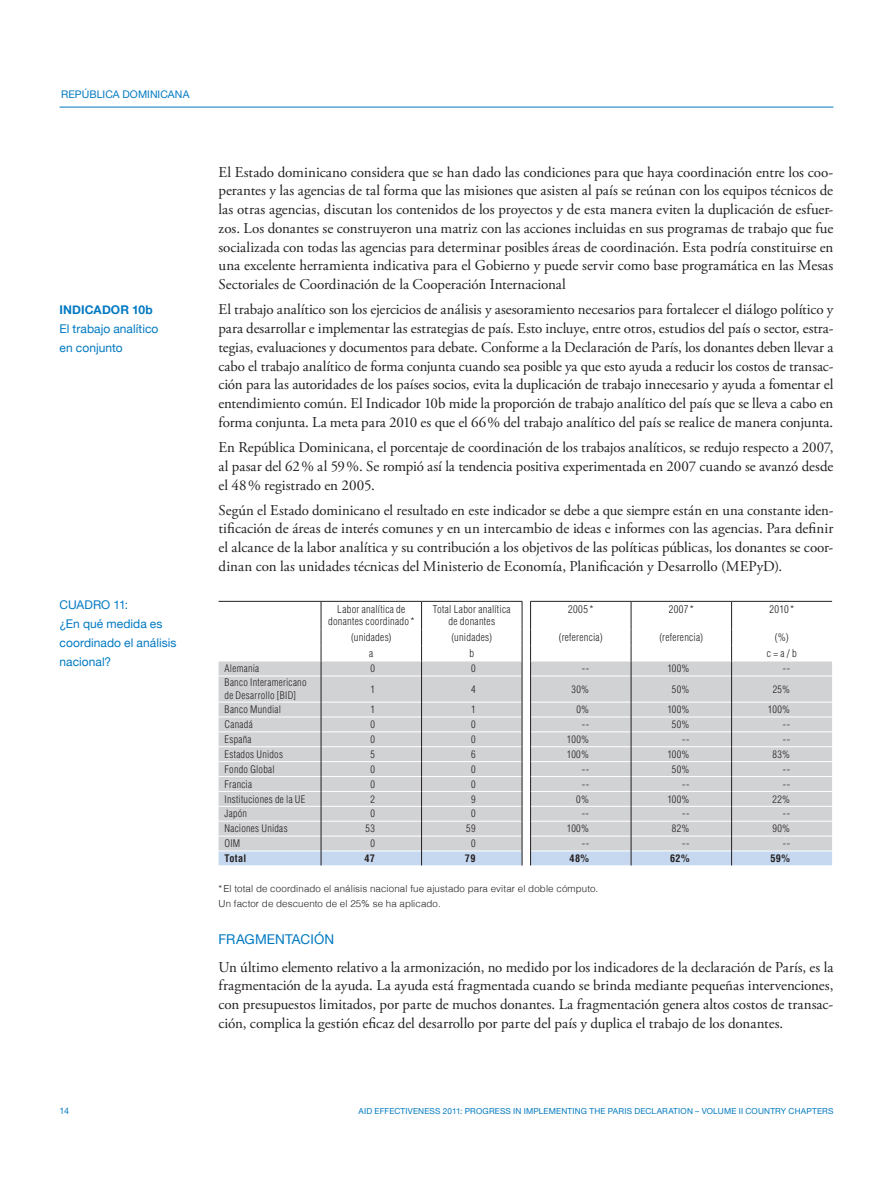
<style>
.page{position:relative;width:893px;height:1191px;background:#fff}
.page>*{position:absolute;margin:0;border:0;box-sizing:border-box;transform-origin:0 0}
.t1{font:15px/18.8px "Adobe Garamond Pro";letter-spacing:-.005em;color:#231f20;text-align:justify}
.t2{font:13.5px "Helvetica Neue";letter-spacing:.01em;color:#0079c2}
.t3{font:12px/18.8px "Helvetica Neue";letter-spacing:.005em;color:#0079c2}
.t4{font:700 12px "Helvetica Neue";letter-spacing:.01em;color:#0079c2}
.t5{font:300 condensed 10.5px/12px "Helvetica LT Std";letter-spacing:.025em;color:#231f20;text-align:center}
.t6{font:10.5px "Helvetica Neue";color:#0079c2}
.t7{font:300 condensed 10.2px/12.8px "Helvetica LT Std";letter-spacing:.03em;color:#231f20}
.t8{font:700 condensed 10.2px "Helvetica LT Std";letter-spacing:.035em;color:#231f20}
.t9{font:300 9.75px/14.2px "Helvetica";letter-spacing:.01em;color:#231f20}
.t10{font:9px "Helvetica Neue";color:#0079c2}
.t11{font:8.25px "Helvetica Neue";letter-spacing:.025em;color:#0079c2}
</style>
<div class="page">
<hr style="left:60px;top:107px;width:773px;height:1px;background:#0079c2">
<svg style="left:219px;top:601px;width:613px;height:265px"></svg>
<p class="t6" style="left:61px;top:85px;width:28px">REPÚBLIC</p>
<p class="t6" style="left:113px;top:85px;width:17px">A DOMINIC</p>
<p class="t6" style="left:168px;top:85px;width:23px">ANA</p>
<p class="t4" style="left:60px;top:299px;width:95px">INDICADOR 10b</p>
<p class="t3" style="left:60px;top:319px;width:100px">EL TRABAJO ANALÍTICO<br>EN CONJUNTO</p>
<p class="t3" style="left:60px;top:595px;width:33px">CUADRO</p>
<p class="t3" style="left:60px;top:595px;width:119px;text-indent:54px">11:<br>¿EN QUÉ MEDIDA ES<br>COORDINADO EL ANÁLISIS<br>NACIONAL?</p>
<p class="t1" style="left:219px;top:163px;width:616px">El Estado dominicano considera que se han dado las condiciones para que haya coordinación entre los coo&shy;perantes y las agencias de tal forma que las misiones que asisten al país se reúnan con los equipos técnicos de las otras agencias, discutan los contenidos de los proyectos y de esta manera eviten la duplicación de esfuer&shy;zos. Los donantes se construyeron una matriz con las acciones incluidas en sus programas de trabajo que fue socializada con todas las agencias para determinar posibles áreas de coordinación. Esta podría constituirse en una excelente herramienta indicativa para el Gobierno y puede servir como base programática en las Mesas Sectoriales de Coordinación de la Cooperación Internacional</p>
<p class="t1" style="left:219px;top:301px;width:616px">El trabajo analítico son los ejercicios de análisis y asesoramiento necesarios para fortalecer el diálogo político y para desarrollar e implementar las estrategias de país. Esto incluye, entre otros, estudios del país o sector, estra&shy;tegias, evaluaciones y documentos para debate. Conforme a la Declaración de París, los donantes deben llevar a cabo el trabajo analítico de forma conjunta cuando sea posible ya que esto ayuda a reducir los costos de transac&shy;ción para las autoridades de los países socios, evita la duplicación de trabajo innecesario y ayuda a fomentar el entendimiento común. El Indicador 10b mide la proporción de trabajo analítico del país que se lleva a cabo en forma conjunta. La meta para 2010 es que el 66% del trabajo analítico del país se realice de manera conjunta.</p>
<p class="t1" style="left:219px;top:438px;width:616px">En República Dominicana, el porcentaje de coordinación de los trabajos analíticos, se redujo respecto a 2007, al pasar del 62% al 59%. Se rompió así la tendencia positiva experimentada en 2007 cuando se avanzó desde el 48% registrado en 2005.</p>
<p class="t1" style="left:219px;top:501px;width:616px">Según el Estado dominicano el resultado en este indicador se debe a que siempre están en una constante iden&shy;tificación de áreas de interés comunes y en un intercambio de ideas e informes con las agencias. Para definir el alcance de la labor analítica y su contribución a los objetivos de las políticas públicas, los donantes se coor&shy;dinan con las unidades técnicas del Ministerio de Economía, Planificación y Desarrollo (MEPyD).</p>
<p class="t5" style="left:328px;top:603px;width:88px">Labor analítica de donantes coordinado*</p>
<p class="t5" style="left:433px;top:603px;width:79px">Total Labor analítica de donantes</p>
<p class="t5" style="left:568px;top:603px;width:27px">2005*</p>
<p class="t5" style="left:669px;top:603px;width:27px">2007*</p>
<p class="t5" style="left:769px;top:603px;width:26px">2010*</p>
<p class="t5" style="left:351px;top:631px;width:42px">(unidades)</p>
<p class="t5" style="left:451px;top:631px;width:42px">(unidades)</p>
<p class="t5" style="left:559px;top:631px;width:45px">(referencia)</p>
<p class="t5" style="left:659px;top:631px;width:45px">(referencia)</p>
<p class="t5" style="left:775px;top:631px;width:15px">(%)</p>
<p class="t5" style="left:369px;top:647px;width:6px">a</p>
<p class="t5" style="left:469px;top:647px;width:6px">b</p>
<p class="t5" style="left:767px;top:647px;width:31px">c = a / b</p>
<p class="t7" style="left:225px;top:662px;width:36px">Alemania</p>
<p class="t7" style="left:370px;top:662px;width:6px">0</p>
<p class="t7" style="left:471px;top:662px;width:6px">0</p>
<p class="t7" style="left:582px;top:662px;width:9px">--</p>
<p class="t7" style="left:667px;top:662px;width:24px">100%</p>
<p class="t7" style="left:783px;top:662px;width:9px">--</p>
<p class="t7" style="left:225px;top:676px;width:83px">Banco Interamericano de Desarrollo [BID]</p>
<p class="t7" style="left:370px;top:682px;width:6px">1</p>
<p class="t7" style="left:471px;top:682px;width:6px">4</p>
<p class="t7" style="left:571px;top:682px;width:19px">30%</p>
<p class="t7" style="left:672px;top:682px;width:19px">50%</p>
<p class="t7" style="left:773px;top:682px;width:19px">25%</p>
<p class="t7" style="left:225px;top:703px;width:58px">Banco Mundial</p>
<p class="t7" style="left:370px;top:703px;width:6px">1</p>
<p class="t7" style="left:471px;top:703px;width:6px">1</p>
<p class="t7" style="left:576px;top:703px;width:14px">0%</p>
<p class="t7" style="left:667px;top:703px;width:24px">100%</p>
<p class="t7" style="left:768px;top:703px;width:24px">100%</p>
<p class="t7" style="left:225px;top:718px;width:30px">Canadá</p>
<p class="t7" style="left:370px;top:718px;width:6px">0</p>
<p class="t7" style="left:471px;top:718px;width:6px">0</p>
<p class="t7" style="left:582px;top:718px;width:9px">--</p>
<p class="t7" style="left:672px;top:718px;width:19px">50%</p>
<p class="t7" style="left:783px;top:718px;width:9px">--</p>
<p class="t7" style="left:225px;top:733px;width:29px">España</p>
<p class="t7" style="left:370px;top:733px;width:6px">0</p>
<p class="t7" style="left:471px;top:733px;width:6px">0</p>
<p class="t7" style="left:567px;top:733px;width:24px">100%</p>
<p class="t7" style="left:682px;top:733px;width:9px">--</p>
<p class="t7" style="left:783px;top:733px;width:9px">--</p>
<p class="t7" style="left:225px;top:747px;width:60px">Estados Unidos</p>
<p class="t7" style="left:370px;top:747px;width:6px">5</p>
<p class="t7" style="left:471px;top:747px;width:6px">6</p>
<p class="t7" style="left:567px;top:747px;width:24px">100%</p>
<p class="t7" style="left:667px;top:747px;width:24px">100%</p>
<p class="t7" style="left:772px;top:747px;width:19px">83%</p>
<p class="t7" style="left:225px;top:762px;width:52px">Fondo Global</p>
<p class="t7" style="left:370px;top:762px;width:6px">0</p>
<p class="t7" style="left:471px;top:762px;width:6px">0</p>
<p class="t7" style="left:582px;top:762px;width:9px">--</p>
<p class="t7" style="left:672px;top:762px;width:19px">50%</p>
<p class="t7" style="left:783px;top:762px;width:9px">--</p>
<p class="t7" style="left:225px;top:777px;width:29px">Francia</p>
<p class="t7" style="left:370px;top:777px;width:6px">0</p>
<p class="t7" style="left:471px;top:777px;width:6px">0</p>
<p class="t7" style="left:582px;top:777px;width:9px">--</p>
<p class="t7" style="left:682px;top:777px;width:9px">--</p>
<p class="t7" style="left:783px;top:777px;width:9px">--</p>
<p class="t7" style="left:225px;top:792px;width:82px">Instituciones de la UE</p>
<p class="t7" style="left:370px;top:792px;width:6px">2</p>
<p class="t7" style="left:471px;top:792px;width:6px">9</p>
<p class="t7" style="left:576px;top:792px;width:14px">0%</p>
<p class="t7" style="left:667px;top:792px;width:24px">100%</p>
<p class="t7" style="left:772px;top:792px;width:19px">22%</p>
<p class="t7" style="left:225px;top:807px;width:24px">Japón</p>
<p class="t7" style="left:370px;top:807px;width:6px">0</p>
<p class="t7" style="left:471px;top:807px;width:6px">0</p>
<p class="t7" style="left:582px;top:807px;width:9px">--</p>
<p class="t7" style="left:682px;top:807px;width:9px">--</p>
<p class="t7" style="left:783px;top:807px;width:9px">--</p>
<p class="t7" style="left:225px;top:822px;width:65px">Naciones Unidas</p>
<p class="t7" style="left:366px;top:822px;width:11px">53</p>
<p class="t7" style="left:466px;top:822px;width:11px">59</p>
<p class="t7" style="left:567px;top:822px;width:24px">100%</p>
<p class="t7" style="left:672px;top:822px;width:19px">82%</p>
<p class="t7" style="left:772px;top:822px;width:19px">90%</p>
<p class="t7" style="left:225px;top:837px;width:17px">OIM</p>
<p class="t7" style="left:370px;top:837px;width:6px">0</p>
<p class="t7" style="left:471px;top:837px;width:6px">0</p>
<p class="t7" style="left:582px;top:837px;width:9px">--</p>
<p class="t7" style="left:682px;top:837px;width:9px">--</p>
<p class="t7" style="left:783px;top:837px;width:9px">--</p>
<p class="t8" style="left:225px;top:852px;width:23px">Total</p>
<p class="t8" style="left:365px;top:852px;width:12px">47</p>
<p class="t8" style="left:465px;top:852px;width:12px">79</p>
<p class="t8" style="left:569px;top:852px;width:21px">48%</p>
<p class="t8" style="left:670px;top:852px;width:21px">62%</p>
<p class="t8" style="left:770px;top:852px;width:21px">59%</p>
<p class="t9" style="left:219px;top:881px;width:381px">*El total de coordinado el análisis nacional fue ajustado para evitar el doble cómputo.<br>Un factor de descuento de el 25% se ha aplicado.</p>
<p class="t2" style="left:219px;top:928px;width:117px">FRAGMENTACIÓN</p>
<p class="t1" style="left:219px;top:958px;width:616px">Un último elemento relativo a la armonización, no medido por los indicadores de la declaración de París, es la fragmentación de la ayuda. La ayuda está fragmentada cuando se brinda mediante pequeñas intervenciones, con presupuestos limitados, por parte de muchos donantes. La fragmentación genera altos costos de transac&shy;ción, complica la gestión eficaz del desarrollo por parte del país y duplica el trabajo de los donantes.</p>
<p class="t10" style="left:60px;top:1103px;width:11px">14</p>
<p class="t11" style="left:359px;top:1103px;width:476px">AID EFFECTIVENESS 2011: PROGRESS IN I MPLEMENTING THE PARIS DECLARATION – VOLUME II COUNTRY CHAPTERS</p>
</div>
